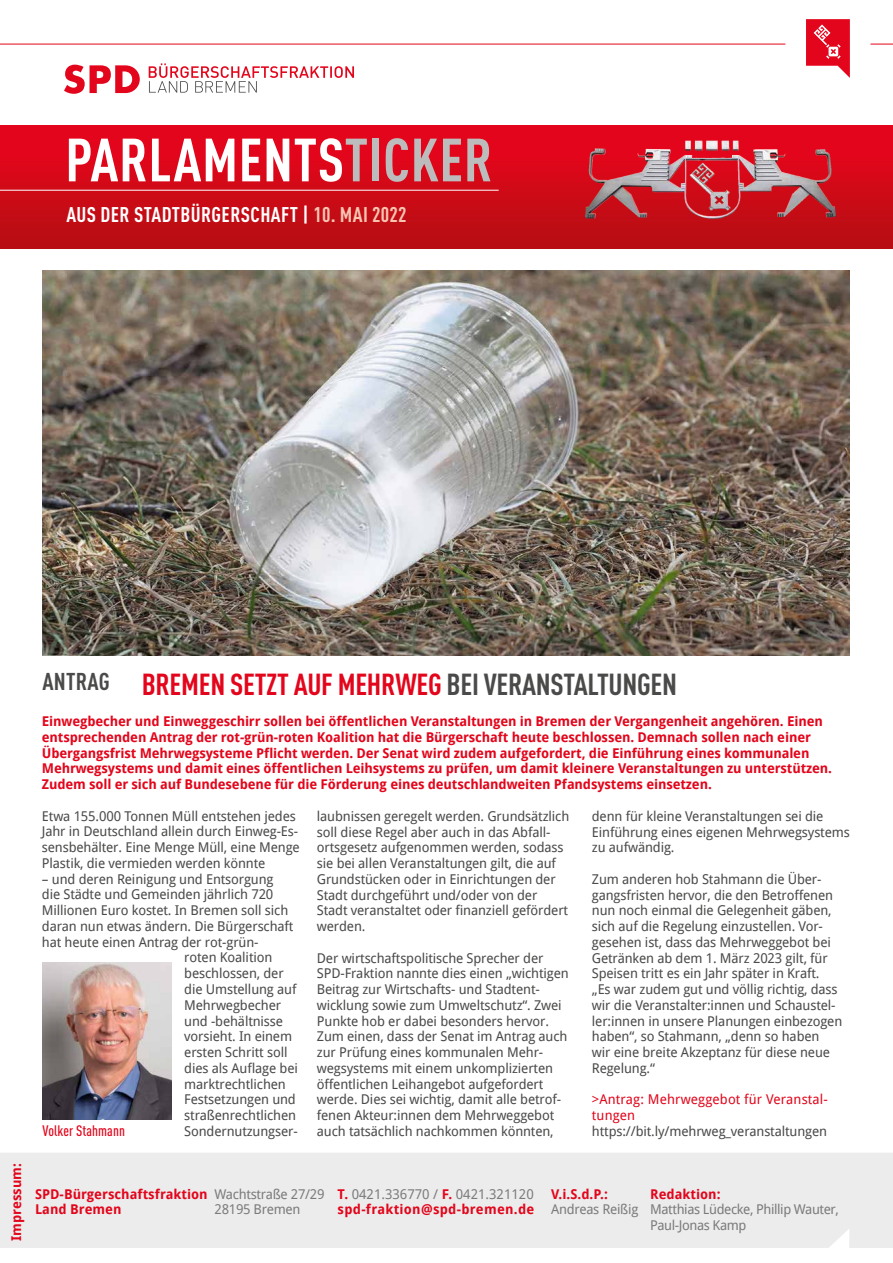
<style>
.page{position:relative;width:893px;height:1263px;background:#fff}
.page>*{position:absolute;margin:0;border:0;box-sizing:border-box;transform-origin:0 0}
.t1{font:700 condensed 60px "DINOT";letter-spacing:.01em;color:#fff}
.t2{font:700 condensed 30px "DINOT";letter-spacing:-.01em;color:#e3051b}
.t3{font:700 condensed 21px "DINOT";letter-spacing:.02em;color:#fff}
.t4{font:500 condensed 15px "DINOT";letter-spacing:.005em;color:#e3051b}
.t5{font:13.5px/15.8px "Droid Sans Pro";letter-spacing:-.01em;color:#4a4a49}
.t6{font:700 13.5px/15.8px "Droid Sans Pro";letter-spacing:-.01em;color:#e3051b}
.t7{font:13.5px/15.8px "Droid Sans Pro";letter-spacing:-.03em;color:#7c7b7b}
.t8{font:700 13.5px/15.8px "Droid Sans Pro";letter-spacing:.02em;color:#e3051b}
.t9{font:13.5px/15.8px "Droid Sans Pro";letter-spacing:.01em;color:#e3051b}
.s1{color:#bcbcbc}
.s2{color:#f9c5b2}
.s3{font-size:24px;color:#4a4a49}
.s4{color:#4a4a49}
.s5{font-weight:400;color:#7c7b7b}
</style>
<div class="page">
<svg style="left:806px;top:19px;width:44px;height:59px"></svg>
<hr style="left:0;top:44px;width:785px;height:1px;background:#e3051b">
<svg style="left:870px;top:44px;width:23px;height:1px"></svg>
<svg style="left:149px;top:63px;width:205px;height:30px"></svg>
<svg style="left:64px;top:65px;width:76px;height:29px"></svg>
<div style="left:0;top:126px;width:893px;height:123px;background:linear-gradient(to bottom,#e90a23,#b51215)"></div>
<hr style="left:0;top:190px;width:499px;height:1px;background:#fff">
<img style="left:585px;top:141px;width:154px;height:77px">
<div style="left:0;top:1153px;width:893px;height:95px;background:#ececec"></div>
<img style="left:43px;top:270px;width:807px;height:385px">
<img style="left:43px;top:962px;width:129px;height:158px">
<h1 class="t1" style="left:65px;top:124px;width:429px">PARLAMENTS<span class="s1">TICKER</span></h1>
<h3 class="t3" style="left:66px;top:202px;width:342px">AUS DER STADTBÜRGERSCHAFT | <span class="s2">10. MAI 2022</span></h3>
<p class="t6" style="left:8px;top:1241px;width:79px;rotate:-90deg">Impressum:</p>
<h2 class="t2" style="left:43px;top:666px;width:636px"><span class="s3">ANTRAG</span> BREMEN SETZT AUF MEHRWEG <span class="s4">BEI VERANSTALTUNGEN</span></h2>
<p class="t6" style="left:42px;top:713px;width:792px">Einwegbecher und Einweggeschirr sollen bei öffentlichen Veranstaltungen in Bremen der Vergangenheit angehören. Einen entsprechenden Antrag der rot-grün-roten Koalition hat die Bürgerschaft heute beschlossen. Demnach sollen nach einer Übergangsfrist Mehrwegsysteme Pflicht werden. Der Senat wird zudem aufgefordert, die Einführung eines kommunalen Mehrwegsystems und damit eines öffentlichen Leihsystems zu prüfen, um damit kleinere Veranstaltungen zu unterstützen.<br>Zudem soll er sich auf Bundesebene für die Förderung eines deutschlandweiten Pfandsystems einsetzen.</p>
<p class="t5" style="left:42px;top:807px;width:259px">Etwa 155.000 Tonnen Müll entstehen jedes Jahr in Deutschland allein durch Einweg-Es&shy;sensbehälter. Eine Menge Müll, eine Menge Plastik, die vermieden werden könnte</p>
<p class="t5" style="left:42px;top:870px;width:233px">– und deren Reinigung und Entsorgung</p>
<p class="t5" style="left:42px;top:886px;width:233px">die Städte und Gemeinden jährlich 720</p>
<p class="t5" style="left:42px;top:902px;width:248px">Millionen Euro kostet. In Bremen soll sich</p>
<p class="t5" style="left:42px;top:918px;width:253px">daran nun etwas ändern. Die Bürgerschaft</p>
<p class="t5" style="left:42px;top:933px;width:218px">hat heute einen Antrag der rot-grün-</p>
<p class="t5" style="left:184px;top:949px;width:90px">roten Koalition</p>
<p class="t5" style="left:184px;top:965px;width:101px">beschlossen, der</p>
<p class="t5" style="left:184px;top:981px;width:114px">die Umstellung auf</p>
<p class="t5" style="left:184px;top:997px;width:98px">Mehrwegbecher</p>
<p class="t5" style="left:184px;top:1012px;width:100px">und -behältnisse</p>
<p class="t5" style="left:184px;top:1028px;width:109px">vorsieht. In einem</p>
<p class="t5" style="left:184px;top:1044px;width:105px">ersten Schritt soll</p>
<p class="t5" style="left:184px;top:1060px;width:115px">dies als Auflage bei</p>
<p class="t5" style="left:184px;top:1075px;width:103px">marktrechtlichen</p>
<p class="t5" style="left:184px;top:1091px;width:113px">Festsetzungen und</p>
<p class="t5" style="left:184px;top:1107px;width:113px">straßenrechtlichen</p>
<p class="t5" style="left:184px;top:1123px;width:115px">Sondernutzungser-</p>
<p class="t5" style="left:317px;top:808px;width:254px">laubnissen geregelt werden. Grundsätzlich soll diese Regel aber auch in das Abfall&shy;ortsgesetz aufgenommen werden, sodass sie bei allen Veranstaltungen gilt, die auf Grundstücken oder in Einrichtungen der Stadt durchgeführt und/oder von der Stadt veranstaltet oder finanziell gefördert werden.</p>
<p class="t5" style="left:317px;top:949px;width:253px">Der wirtschaftspolitische Sprecher der SPD-Fraktion nannte dies einen „wichtigen Beitrag zur Wirtschafts- und Stadtent&shy;wicklung sowie zum Umweltschutz“. Zwei Punkte hob er dabei besonders hervor.<br>Zum einen, dass der Senat im Antrag auch zur Prüfung eines kommunalen Mehr&shy;wegsystems mit einem unkomplizierten öffentlichen Leihangebot aufgefordert werde. Dies sei wichtig, damit alle betrof&shy;fenen Akteur:innen dem Mehrweggebot auch tatsächlich nachkommen könnten,</p>
<p class="t5" style="left:592px;top:808px;width:259px">denn für kleine Veranstaltungen sei die<br>Einführung eines eigenen Mehrwegsystems zu aufwändig.</p>
<p class="t5" style="left:592px;top:871px;width:252px">Zum anderen hob Stahmann die Über&shy;gangsfristen hervor, die den Betroffenen nun noch einmal die Gelegenheit gäben, sich auf die Regelung einzustellen. Vor&shy;gesehen ist, dass das Mehrweggebot bei Getränken ab dem 1. März 2023 gilt, für Speisen tritt es ein Jahr später in Kraft.<br>„Es war zudem gut und völlig richtig, dass wir die Veranstalter:innen und Schaustel&shy;ler:innen in unsere Planungen einbezogen haben“, so Stahmann, „denn so haben<br>wir eine breite Akzeptanz für diese neue Regelung.“</p>
<p class="t9" style="left:592px;top:1091px;width:237px">&gt;Antrag: Mehrweggebot für Veranstal&shy;tungen</p>
<p class="t5" style="left:592px;top:1123px;width:237px">https://bit.ly/mehrweg_veranstaltungen</p>
<p class="t4" style="left:43px;top:1121px;width:84px">Volker Stahmann</p>
<p class="t6" style="left:35px;top:1185px;width:174px">SPD-Bürgerschaftsfraktion<br>Land Bremen</p>
<p class="t7" style="left:214px;top:1185px;width:112px">Wachtstraße 27/29<br>28195 Bremen</p>
<p class="t8" style="left:338px;top:1185px;width:198px">T. <span class="s5">0421.336770 /</span> F. <span class="s5">0421.321120 </span>spd-fraktion@spd-bremen.de</p>
<p class="t6" style="left:551px;top:1185px;width:58px">V.i.S.d.P.:</p>
<p class="t7" style="left:551px;top:1201px;width:89px">Andreas Reißig</p>
<p class="t6" style="left:650px;top:1185px;width:72px">Redaktion:</p>
<p class="t7" style="left:650px;top:1201px;width:190px">Matthias Lüdecke, Phillip Wauter,<br>Paul-Jonas Kamp</p>
</div>
